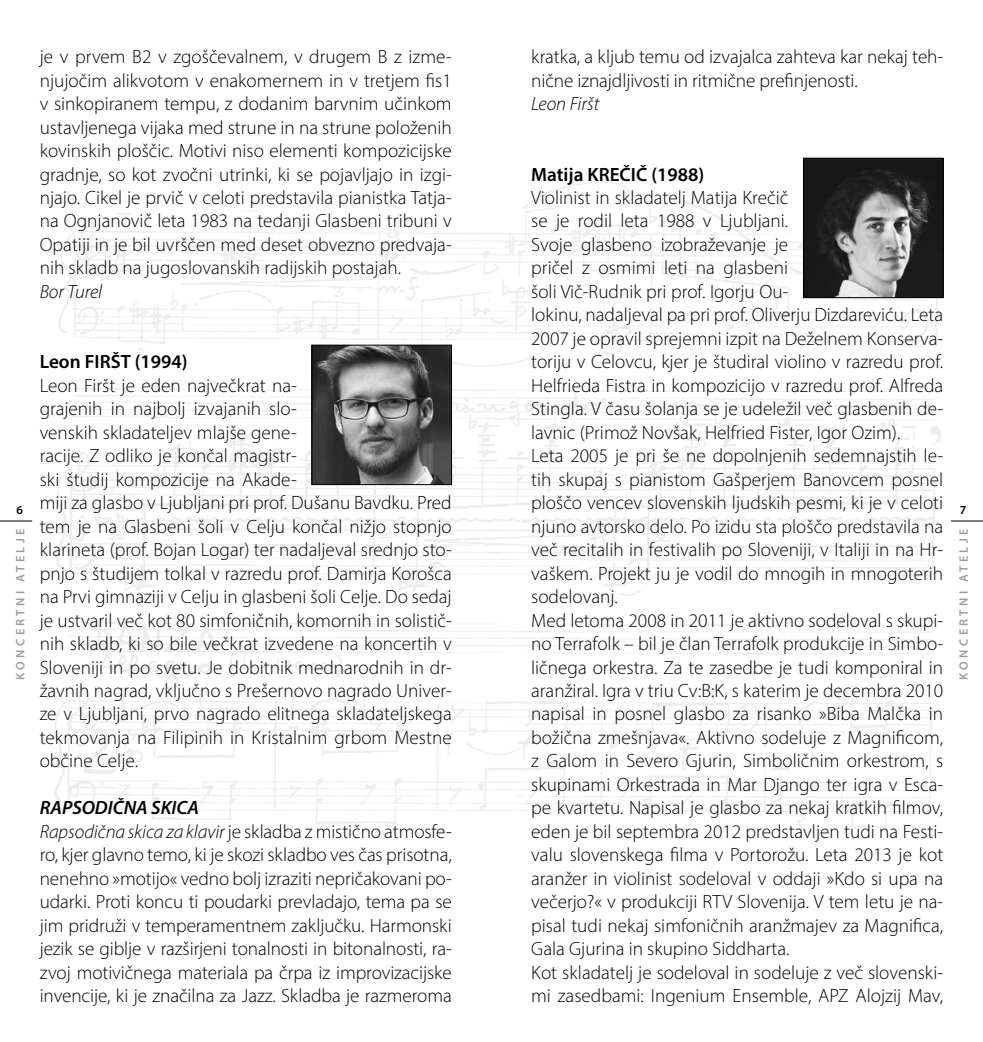
<style>
.page{position:relative;width:983px;height:1042px;background:#fff}
.page>*{position:absolute;margin:0;border:0;box-sizing:border-box;transform-origin:0 0}
.body-prvi{font:300 19.25px/23.4px "Myriad Pro";color:#000;text-align:justify}
.body-prvi-2{font:600 19.25px "Myriad Pro";color:#000}
.body-prvi-3{font:italic 300 19.25px "Myriad Pro";color:#000}
.body-prvi-4{font:italic 600 19.25px "Myriad Pro";color:#000}
.t1{font:600 12.25px "Myriad Pro";letter-spacing:.27em;color:#9d9d9c}
.t2{font:600 12.25px "Myriad Pro";color:#000}
.s1{font-style:italic}
</style>
<div class="page">
<hr style="left:0;top:521px;width:32px;height:1px;background:#000">
<hr style="left:950px;top:521px;width:32px;height:1px;background:#000">
<img style="left:54px;top:174px;width:890px;height:657px">
<img style="left:313px;top:347px;width:136px;height:136px">
<div style="left:311px;top:345px;width:140px;height:140px;border:1px solid #000"></div>
<img style="left:805px;top:160px;width:136px;height:136px">
<div style="left:803px;top:158px;width:140px;height:140px;border:1px solid #000"></div>
<p class="body-prvi" style="left:40px;top:45px;width:413px">je v prvem B2 v zgoščevalnem, v drugem B z izme&shy;njujočim alikvotom v enakomernem in v tretjem fis1 v sinkopiranem tempu, z dodanim barvnim učinkom ustavljenega vijaka med strune in na strune položenih kovinskih ploščic. Motivi niso elementi kompozicijske gradnje, so kot zvočni utrinki, ki se pojavljajo in izgi&shy;njajo. Cikel je prvič v celoti predstavila pianistka Tatja&shy;na Ognjanovič leta 1983 na tedanji Glasbeni tribuni v Opatiji in je bil uvrščen med deset obvezno predvaja&shy;nih skladb na jugoslovanskih radijskih postajah.</p>
<p class="body-prvi-3" style="left:40px;top:280px;width:64px">Bor Turel</p>
<p class="body-prvi" style="left:531px;top:45px;width:413px">kratka, a kljub temu od izvajalca zahteva kar nekaj teh&shy;nične iznajdljivosti in ritmične prefinjenosti.</p>
<p class="body-prvi-3" style="left:531px;top:92px;width:70px">Leon Firšt</p>
<p class="body-prvi-2" style="left:531px;top:162px;width:174px">Matija KREČIČ (1988)</p>
<p class="body-prvi" style="left:531px;top:186px;width:413px;text-align:left">Violinist in skladatelj Matija Krečič<br>se je rodil leta 1988 v Ljubljani.<br>Svoje glasbeno izobraževanje je<br>pričel z osmimi leti na glasbeni<br>šoli Vič-Rudnik pri prof. Igorju Ou-<br>lokinu, nadaljeval pa pri prof. Oliverju Dizdareviću. Leta 2007 je opravil sprejemni izpit na Deželnem Konserva&shy;toriju v Celovcu, kjer je študiral violino v razredu prof.<br>Helfrieda Fistra in kompozicijo v razredu prof. Alfreda Stingla. V času šolanja se je udeležil več glasbenih de&shy;lavnic (Primož Novšak, Helfried Fister, Igor Ozim).</p>
<p class="body-prvi" style="left:531px;top:444px;width:413px">Leta 2005 je pri še ne dopolnjenih sedemnajstih le&shy;tih skupaj s pianistom Gašperjem Banovcem posnel ploščo vencev slovenskih ljudskih pesmi, ki je v celoti njuno avtorsko delo. Po izidu sta ploščo predstavila na več recitalih in festivalih po Sloveniji, v Italiji in na Hr&shy;vaškem. Projekt ju je vodil do mnogih in mnogoterih sodelovanj.</p>
<p class="body-prvi" style="left:531px;top:608px;width:413px">Med letoma 2008 in 2011 je aktivno sodeloval s skupi&shy;no Terrafolk – bil je član Terrafolk produkcije in Simbo&shy;ličnega orkestra. Za te zasedbe je tudi komponiral in aranžiral. Igra v triu Cv:B:K, s katerim je decembra 2010 napisal in posnel glasbo za risanko »Biba Malčka in božična zmešnjava«. Aktivno sodeluje z Magnificom, z Galom in Severo Gjurin, Simboličnim orkestrom, s skupinami Orkestrada in Mar Django ter igra v Esca&shy;pe kvartetu. Napisal je glasbo za nekaj kratkih filmov, eden je bil septembra 2012 predstavljen tudi na Festi&shy;valu slovenskega filma v Portorožu. Leta 2013 je kot aranžer in violinist sodeloval v oddaji »Kdo si upa na večerjo?« v produkciji RTV Slovenija. V tem letu je na&shy;pisal tudi nekaj simfoničnih aranžmajev za Magnifica, Gala Gjurina in skupino Siddharta.</p>
<p class="body-prvi" style="left:531px;top:960px;width:413px">Kot skladatelj je sodeloval in sodeluje z več slovenski&shy;mi zasedbami: Ingenium Ensemble, APZ Alojzij Mav,</p>
<p class="body-prvi-2" style="left:40px;top:350px;width:149px">Leon FIRŠT (1994)</p>
<p class="body-prvi" style="left:40px;top:373px;width:413px;text-align:left">Leon Firšt je eden največkrat na-<br>grajenih in najbolj izvajanih slo-<br>venskih skladateljev mlajše gene-<br>racije. Z odliko je končal magistr-<br>ski študij kompozicije na Akade-<br>miji za glasbo v Ljubljani pri prof. Dušanu Bavdku. Pred tem je na Glasbeni šoli v Celju končal nižjo stopnjo klarineta (prof. Bojan Logar) ter nadaljeval srednjo sto&shy;pnjo s študijem tolkal v razredu prof. Damirja Korošca na Prvi gimnaziji v Celju in glasbeni šoli Celje. Do sedaj je ustvaril več kot 80 simfoničnih, komornih in solistič&shy;nih skladb, ki so bile večkrat izvedene na koncertih v Sloveniji in po svetu. Je dobitnik mednarodnih in dr&shy;žavnih nagrad, vključno s Prešernovo nagrado Univer&shy;ze v Ljubljani, prvo nagrado elitnega skladateljskega tekmovanja na Filipinih in Kristalnim grbom Mestne občine Celje.</p>
<p class="body-prvi-4" style="left:40px;top:795px;width:161px">RAPSODIČNA SKICA</p>
<p class="body-prvi" style="left:40px;top:819px;width:413px"><span class="s1">Rapsodična skica za klavir</span> je skladba z mistično atmosfe&shy;ro, kjer glavno temo, ki je skozi skladbo ves čas prisotna, nenehno »motijo« vedno bolj izraziti nepričakovani po&shy;udarki. Proti koncu ti poudarki prevladajo, tema pa se jim pridruži v temperamentnem zaključku. Harmonski jezik se giblje v razširjeni tonalnosti in bitonalnosti, ra&shy;zvoj motivičnega materiala pa črpa iz improvizacijske invencije, ki je značilna za Jazz. Skladba je razmeroma</p>
<p class="t2" style="left:17px;top:502px;width:8px">6</p>
<p class="t2" style="left:959px;top:502px;width:8px">7</p>
<p class="t1" style="left:13px;top:679px;width:153px;rotate:-90deg">KONCERTNI ATELJE</p>
<p class="t1" style="left:955px;top:679px;width:153px;rotate:-90deg">KONCERTNI ATELJE</p>
</div>
